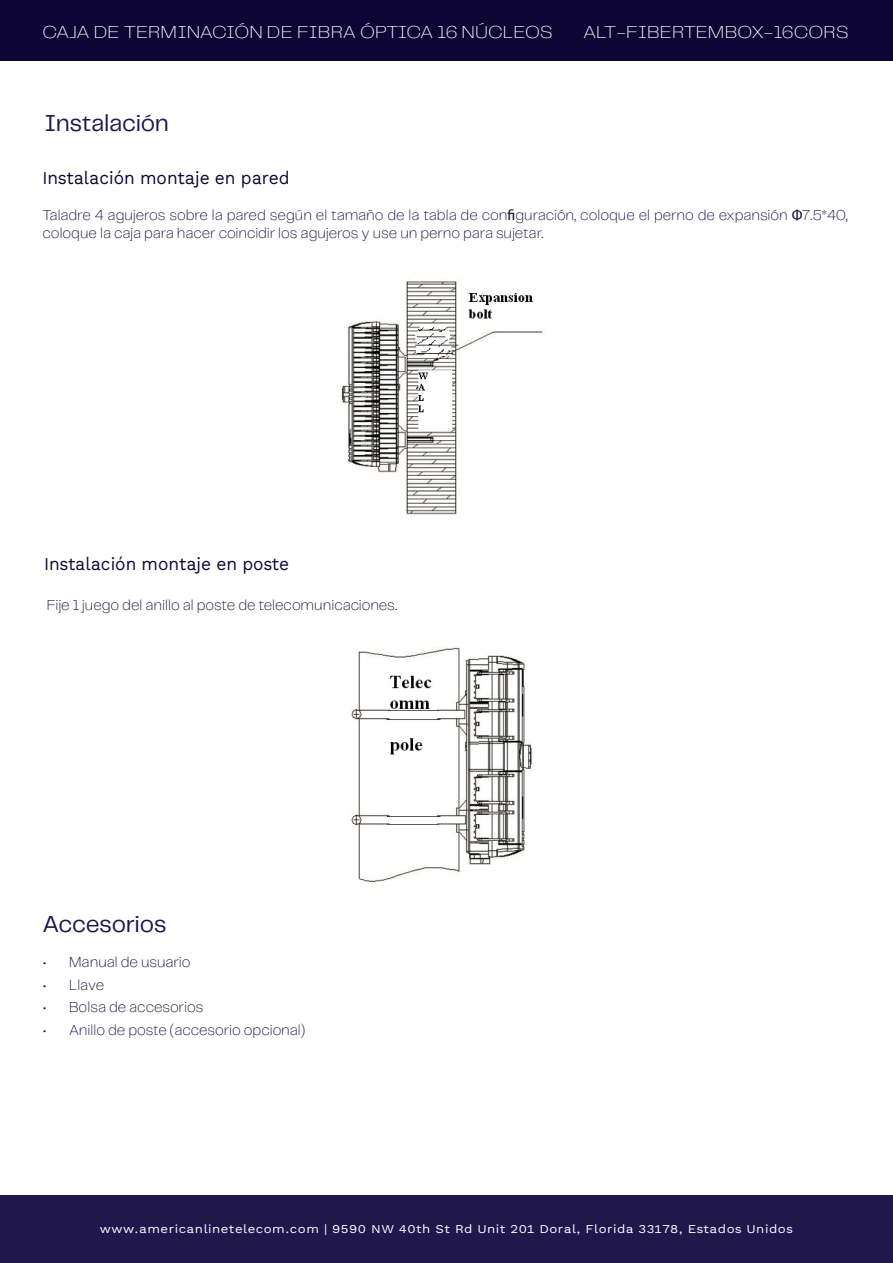
<style>
.page{position:relative;width:893px;height:1263px;background:#fff}
.page>*{position:absolute;margin:0;border:0;box-sizing:border-box;transform-origin:0 0}
.t1{font:24px "PP Telegraf";letter-spacing:-.01em;color:#20174d}
.t2{font:200 18px "PP Telegraf";letter-spacing:-.01em;color:#fff;scale:1.11 1}
.t3{font:18px "Elaine Sans";color:#0d0534;scale:.96 1}
.t4{font:200 15px/18px "PP Telegraf";letter-spacing:-.005em;color:#0d0534}
.t5{font:12px "Elaine Sans";letter-spacing:.04em;color:#fff;scale:1.11 1}
.s1{font-family:"Myriad Pro";font-weight:400}
</style>
<div class="page">
<div style="left:0;top:0;width:893px;height:60px;background:#0d0534"></div>
<div style="left:0;top:1195px;width:893px;height:68px;background:#20174d"></div>
<img style="left:340px;top:279px;width:204px;height:237px">
<img style="left:351px;top:647px;width:182px;height:235px">
<div style="left:38px;top:58px;width:83px;height:53px;background:#fff"></div>
<p class="t2" style="left:42px;top:21px;width:461px">CAJA DE TERMINACIÓN DE FIBRA ÓPTICA 16 NÚCLEOS</p>
<p class="t2" style="left:583px;top:21px;width:241px">ALT-FIBERTEMBOX-16CORS</p>
<h1 class="t1" style="left:44px;top:107px;width:126px">Instalación</h1>
<p class="t3" style="left:43px;top:164px;width:259px">Instalación montaje en pared</p>
<p class="t4" style="left:43px;top:205px;width:807px">Taladre 4 agujeros sobre la pared según el tamaño de la tabla de con<span class="s1">fi</span>guración, coloque el perno de expansión <span class="s1">Φ</span>7.5*40, coloque la caja para hacer coincidir los agujeros y use un perno para sujetar.</p>
<p class="t3" style="left:44px;top:550px;width:257px">Instalación montaje en poste</p>
<p class="t4" style="left:47px;top:595px;width:352px">Fije 1 juego del anillo al poste de telecomunicaciones.</p>
<h1 class="t1" style="left:43px;top:908px;width:125px">Accesorios</h1>
<p class="t4" style="left:42px;top:953px;width:150px">• Manual de usuario</p>
<p class="t4" style="left:42px;top:975px;width:63px">• Llave</p>
<p class="t4" style="left:42px;top:998px;width:163px">• Bolsa de accesorios</p>
<p class="t4" style="left:42px;top:1020px;width:264px">• Anillo de poste (accesorio opcional)</p>
<p class="t5" style="left:100px;top:1219px;width:626px">www.americanlinetelecom.com | 9590 NW 40th St Rd Unit 201 Doral, Florida 33178, Estados Unidos</p>
</div>
